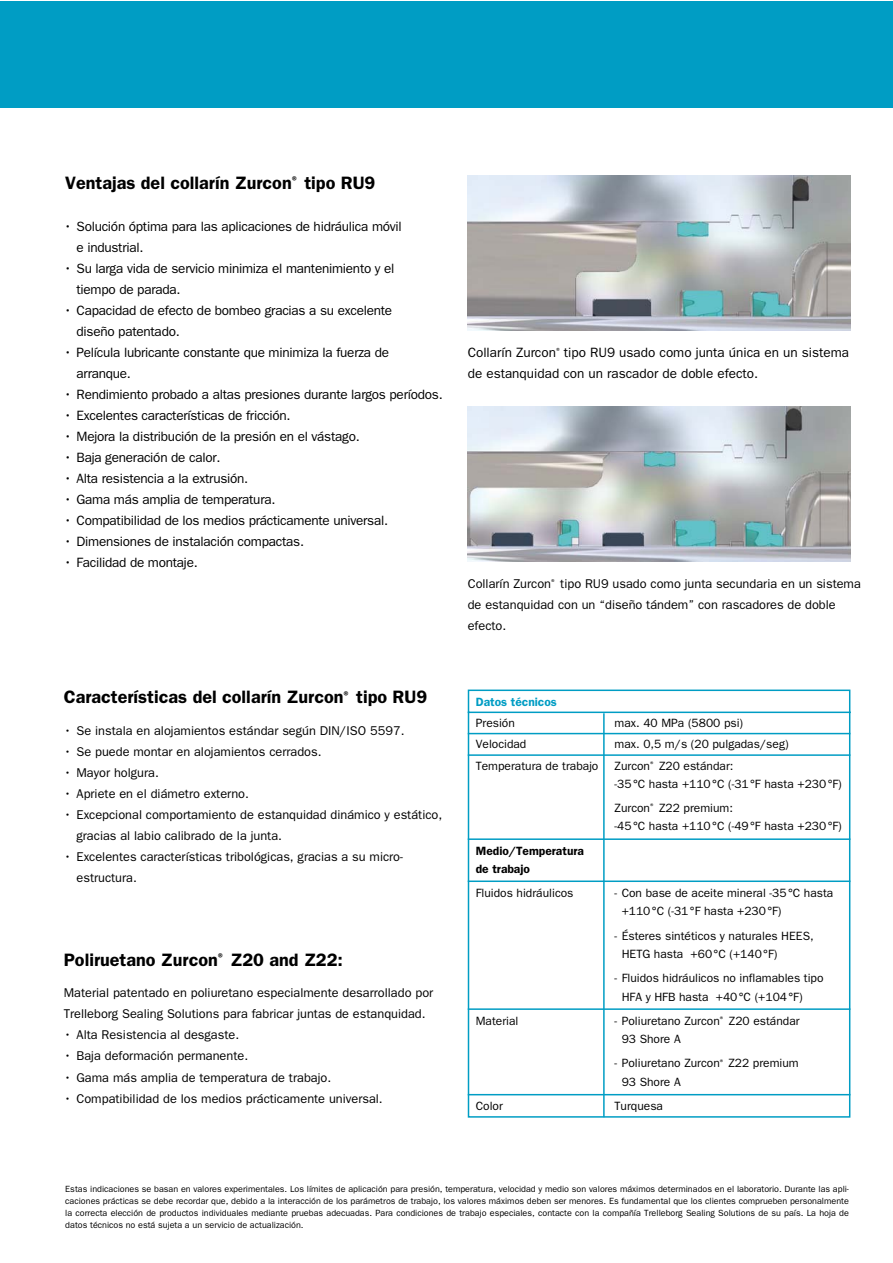
<style>
.page{position:relative;width:893px;height:1263px;background:#fff}
.page>*{position:absolute;margin:0;border:0;box-sizing:border-box;transform-origin:0 0}
.t1{font:600 18px "Frankiln Gothic";color:#000}
.t2{font:13.5px/21px "Frankiln Gothic";letter-spacing:-.02em;color:#000}
.t3{font:13.5px/21px "Frankiln Gothic";color:#000}
.t4{font:12.75px/21px "Frankiln Gothic";color:#000}
.t5{font:12px/18.3px "Frankiln Gothic";color:#000}
.t6{font:600 12px/18.3px "Frankiln Gothic";color:#000}
.t7{font:600 12px "Frankiln Gothic";color:#009dc4}
.t8{font:9px/12px "Frankiln Gothic";color:#000;text-align:justify}
</style>
<div class="page">
<svg style="left:467px;top:689px;width:384px;height:429px"></svg>
<hr style="left:603px;top:713px;width:2px;height:404px;background:#009dc4">
<div style="left:0;top:1px;width:892px;height:107px;background:#009dc4"></div>
<img style="left:468px;top:176px;width:382px;height:155px">
<img style="left:468px;top:406px;width:382px;height:155px">
<hr style="left:468px;top:1094px;width:382px;height:1px;background:#009dc4">
<h1 class="t1" style="left:65px;top:177px;width:312px">Ventajas del collarín Zurcon<sup>®</sup> tipo RU9</h1>
<p class="t2" style="left:77px;top:217px;width:327px;text-indent:-13px">• Solución óptima para las aplicaciones de hidráulica móvil e industrial.</p>
<p class="t2" style="left:77px;top:259px;width:319px;text-indent:-13px">• Su larga vida de servicio minimiza el mantenimiento y el tiempo de parada.</p>
<p class="t2" style="left:77px;top:301px;width:317px;text-indent:-13px">• Capacidad de efecto de bombeo gracias a su excelente diseño patentado.</p>
<p class="t2" style="left:77px;top:343px;width:314px;text-indent:-13px">• Película lubricante constante que minimiza la fuerza de arranque.</p>
<p class="t2" style="left:64px;top:385px;width:380px">• Rendimiento probado a altas presiones durante largos períodos.</p>
<p class="t2" style="left:64px;top:406px;width:228px">• Excelentes características de fricción.</p>
<p class="t2" style="left:64px;top:427px;width:297px">• Mejora la distribución de la presión en el vástago.</p>
<p class="t2" style="left:64px;top:448px;width:158px">• Baja generación de calor.</p>
<p class="t2" style="left:64px;top:469px;width:186px">• Alta resistencia a la extrusión.</p>
<p class="t2" style="left:64px;top:490px;width:213px">• Gama más amplia de temperatura.</p>
<p class="t2" style="left:64px;top:511px;width:326px">• Compatibilidad de los medios prácticamente universal.</p>
<p class="t2" style="left:64px;top:532px;width:242px">• Dimensiones de instalación compactas.</p>
<p class="t2" style="left:64px;top:553px;width:135px">• Facilidad de montaje.</p>
<h1 class="t1" style="left:64px;top:691px;width:365px">Características del collarín Zurcon<sup>®</sup> tipo RU9</h1>
<p class="t4" style="left:64px;top:721px;width:342px">• Se instala en alojamientos estándar según DIN/ISO 5597.</p>
<p class="t4" style="left:64px;top:742px;width:259px">• Se puede montar en alojamientos cerrados.</p>
<p class="t4" style="left:64px;top:763px;width:97px">• Mayor holgura.</p>
<p class="t4" style="left:64px;top:784px;width:187px">• Apriete en el diámetro externo.</p>
<p class="t4" style="left:77px;top:805px;width:367px;text-indent:-13px">• Excepcional comportamiento de estanquidad dinámico y estático, gracias al labio calibrado de la junta.</p>
<p class="t4" style="left:77px;top:847px;width:328px;text-indent:-13px">• Excelentes características tribológicas, gracias a su micro&shy;estructura.</p>
<h1 class="t1" style="left:64px;top:954px;width:281px">Poliruetano Zurcon<sup>®</sup> Z20 and Z22:</h1>
<p class="t4" style="left:64px;top:984px;width:371px">Material patentado en poliuretano especialmente desarrollado por<br>Trelleborg Sealing Solutions para fabricar juntas de estanquidad.</p>
<p class="t4" style="left:64px;top:1026px;width:177px">• Alta Resistencia al desgaste.</p>
<p class="t4" style="left:64px;top:1047px;width:186px">• Baja deformación permanente.</p>
<p class="t4" style="left:64px;top:1068px;width:269px">• Gama más amplia de temperatura de trabajo.</p>
<p class="t4" style="left:64px;top:1089px;width:321px">• Compatibilidad de los medios prácticamente universal.</p>
<p class="t3" style="left:468px;top:343px;width:383px">Collarín Zurcon<sup>®</sup> tipo RU9 usado como junta única en un sistema de estanquidad con un rascador de doble efecto.</p>
<p class="t4" style="left:468px;top:574px;width:395px">Collarín Zurcon<sup>®</sup> tipo RU9 usado como junta secundaria en un sistema de estanquidad con un “diseño tándem” con rascadores de doble efecto.</p>
<p class="t7" style="left:476px;top:698px;width:83px">Datos técnicos</p>
<p class="t5" style="left:476px;top:713px;width:124px;line-height:21.3px">Presión<br>Velocidad<br>Temperatura de trabajo</p>
<p class="t6" style="left:476px;top:842px;width:110px">Medio/Temperatura de trabajo</p>
<p class="t5" style="left:476px;top:885px;width:99px">Fluidos hidráulicos</p>
<p class="t5" style="left:476px;top:1013px;width:44px">Material</p>
<p class="t5" style="left:476px;top:1098px;width:29px">Color</p>
<p class="t5" style="left:615px;top:713px;width:176px;line-height:21.3px">max. 40 MPa (5800 psi)<br>max. 0,5 m/s (20 pulgadas/seg)<br>Zurcon<sup>®</sup> Z20 estándar:</p>
<p class="t5" style="left:615px;top:773px;width:229px;line-height:24.3px">-35°C hasta +110°C (-31°F hasta +230°F)<br>Zurcon<sup>®</sup> Z22 premium:</p>
<p class="t5" style="left:615px;top:818px;width:229px">-45°C hasta +110°C (-49°F hasta +230°F)</p>
<p class="t5" style="left:622px;top:885px;width:213px;text-indent:-7px">- Con base de aceite mineral -35°C hasta +110°C (-31°F hasta +230°F)</p>
<p class="t5" style="left:622px;top:927px;width:193px;text-indent:-7px">- Ésteres sintéticos y naturales HEES,<br>HETG hasta +60°C (+140°F)</p>
<p class="t5" style="left:622px;top:970px;width:203px;text-indent:-7px">- Fluidos hidráulicos no inflamables tipo<br>HFA y HFB hasta +40°C (+104°F)</p>
<p class="t5" style="left:622px;top:1013px;width:179px;text-indent:-7px">- Poliuretano Zurcon<sup>®</sup> Z20 estándar<br>93 Shore A</p>
<p class="t5" style="left:622px;top:1055px;width:179px;text-indent:-7px">- Poliuretano Zurcon<sup>®</sup> Z22 premium<br>93 Shore A</p>
<p class="t5" style="left:615px;top:1098px;width:50px">Turquesa</p>
<p class="t8" style="left:65px;top:1183px;width:785px">Estas indicaciones se basan en valores experimentales. Los límites de aplicación para presión, temperatura, velocidad y medio son valores máximos determinados en el laboratorio. Durante las apli&shy;caciones prácticas se debe recordar que, debido a la interacción de los parámetros de trabajo, los valores máximos deben ser menores. Es fundamental que los clientes comprueben personalmente la correcta elección de productos individuales mediante pruebas adecuadas. Para condiciones de trabajo especiales, contacte con la compañía Trelleborg Sealing Solutions de su país. La hoja de datos técnicos no está sujeta a un servicio de actualización.</p>
</div>
